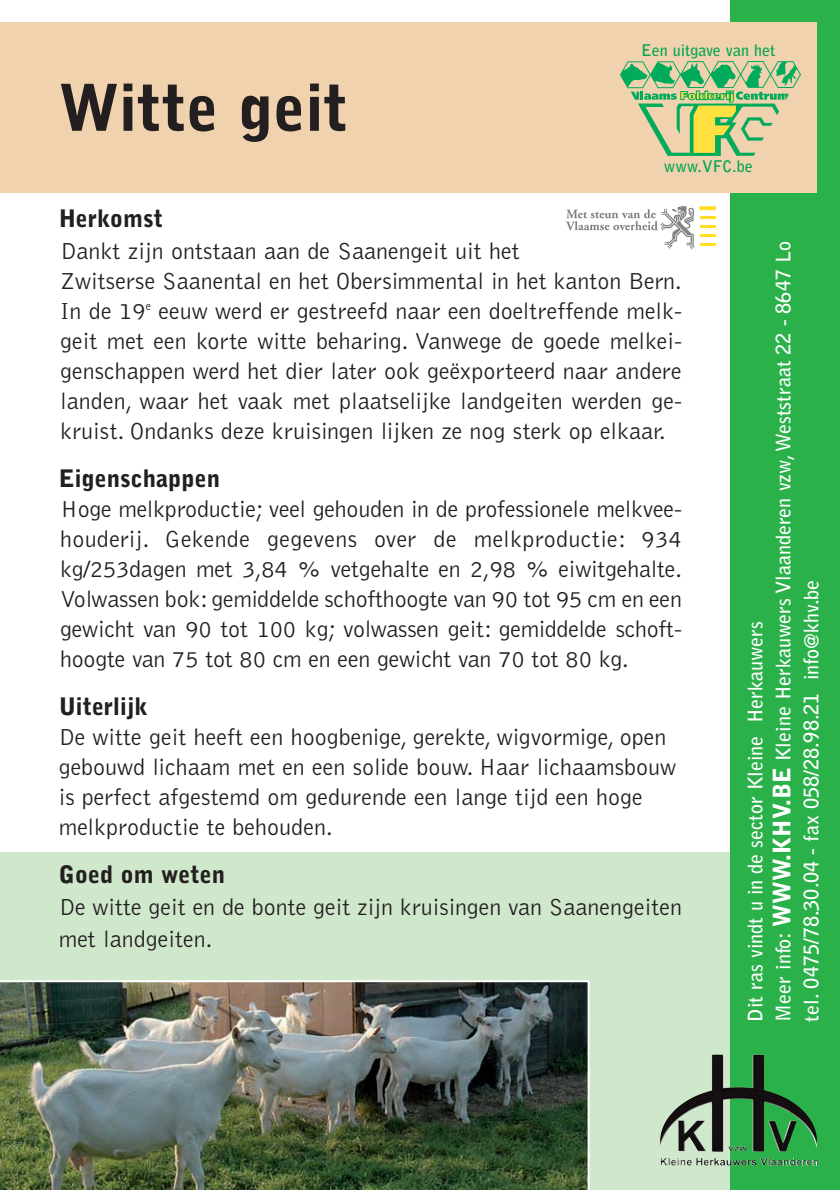
<style>
.page{position:relative;width:840px;height:1190px;background:#fff}
.page>*{position:absolute;margin:0;border:0;box-sizing:border-box;transform-origin:0 0}
.t1{font:900 64px "Bell Gothic Std";color:#231f20}
.t2{font:300 24px/30px "Bell Gothic Std";color:#231f20}
.t3{font:900 24px "Bell Gothic Std";color:#231f20}
.t4{font:700 20px/28px "Bell Gothic Std";color:#fff}
.t5{font:700 16px "Bell Gothic Std";color:#00a650}
.s1{font-weight:900;font-size:24px}
</style>
<div class="page">
<div style="left:0;top:853px;width:816px;height:337px;background:#cfe7ca"></div>
<div style="left:731px;top:0;width:109px;height:1190px;background:#2bb14a"></div>
<div style="left:0;top:22px;width:816px;height:170px;background:#f1d2ae"></div>
<svg style="left:620px;top:61px;width:181px;height:95px"></svg>
<img style="left:0;top:980px;width:590px;height:210px">
<img style="left:712px;top:1055px;width:68px;height:41px">
<hr style="left:700px;top:207px;width:16px;height:3px;background:#ffde24">
<hr style="left:700px;top:216px;width:16px;height:3px;background:#ffde24">
<hr style="left:700px;top:225px;width:16px;height:3px;background:#ffde24">
<hr style="left:700px;top:234px;width:16px;height:3px;background:#ffde24">
<hr style="left:700px;top:243px;width:16px;height:3px;background:#ffde24">
<svg style="left:566px;top:206px;width:129px;height:43px"></svg>
<h1 class="t1" style="left:59px;top:78px;width:291px">Witte geit</h1>
<p class="t5" style="left:641px;top:44px;width:136px">Een uitgave van het</p>
<p class="t5" style="left:664px;top:160px;width:90px">www.VFC.be</p>
<p class="t3" style="left:59px;top:207px;width:106px">Herkomst</p>
<p class="t2" style="left:60px;top:237px;width:623px">Dankt zijn ontstaan aan de Saanengeit uit het<br>Zwitserse Saanental en het Obersimmental in het kanton Bern.<br>In de 19<sup>e</sup> eeuw werd er gestreefd naar een doeltreffende melk&shy;geit met een korte witte beharing. Vanwege de goede melkei&shy;genschappen werd het dier later ook geëxporteerd naar andere landen, waar het vaak met plaatselijke landgeiten werden ge - kruist. Ondanks deze kruisingen lijken ze nog sterk op elkaar.</p>
<p class="t3" style="left:59px;top:467px;width:163px">Eigenschappen</p>
<p class="t2" style="left:60px;top:495px;width:623px;text-align:justify">Hoge melkproductie; veel gehouden in de professionele melkvee&shy;houderij. Gekende gegevens over de melkproductie: 934 kg/253dagen met 3,84 % vetgehalte en 2,98 % eiwitgehalte.<br>Volwassen bok: gemiddelde schofthoogte van 90 tot 95 cm en een gewicht van 90 tot 100 kg; volwassen geit: gemiddelde schoft&shy;hoogte van 75 tot 80 cm en een gewicht van 70 tot 80 kg.</p>
<p class="t3" style="left:59px;top:695px;width:91px">Uiterlijk</p>
<p class="t2" style="left:59px;top:723px;width:619px">De witte geit heeft een hoogbenige, gerekte, wigvormige, open gebouwd lichaam met en een solide bouw. Haar lichaamsbouw is perfect afgestemd om gedurende een lange tijd een hoge melkproductie te behouden.</p>
<p class="t3" style="left:59px;top:863px;width:168px">Goed om weten</p>
<p class="t2" style="left:59px;top:892px;width:625px;line-height:32px">De witte geit en de bonte geit zijn kruisingen van Saanengeiten met landgeiten.</p>
<p class="t4" style="left:743px;top:1022px;width:782px;rotate:-90deg">Dit ras vindt u in de sector Kleine Herkauwers<br>Meer info: <span class="s1">WWW.KHV.BE</span> Kleine Herkauwers Vlaanderen vzw, Weststraat 22 - 8647 Lo tel. 0475/78.30.04 - fax 058/28.98.21 info@khv.be</p>
</div>
